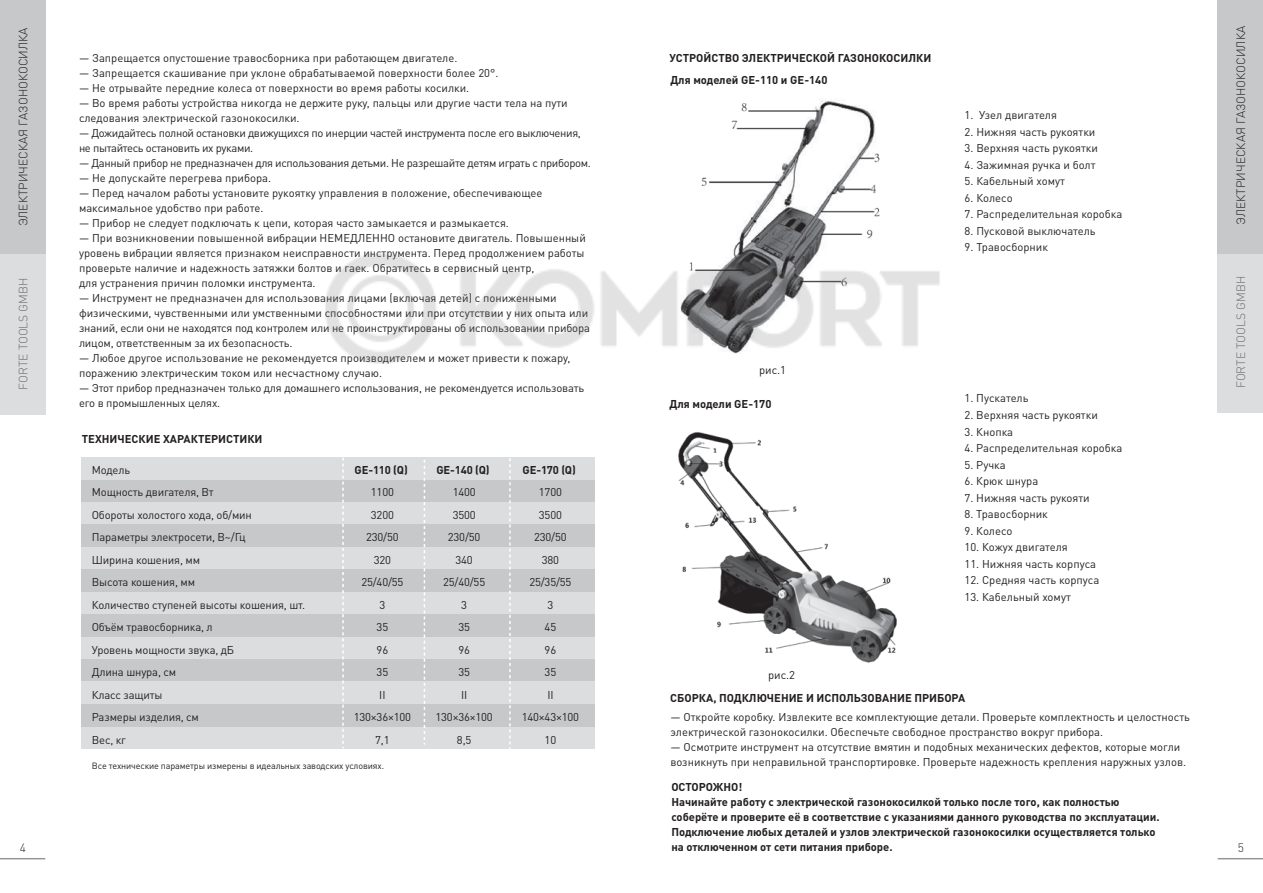
<style>
.page{position:relative;width:1263px;height:893px;background:#fff}
.page>*{position:absolute;margin:0;border:0;box-sizing:border-box;transform-origin:0 0}
.t1{font:300 12px "DIN Pro";color:#231f20}
.t2{font:300 12px "DIN Pro";color:#6d6e71}
.t3{font:11.25px/15px "DIN Pro";color:#231f20}
.t4{font:700 11.25px/15px "DIN Pro";color:#231f20}
.t5{font:11.25px/22.5px "DIN Pro";letter-spacing:-.015em;color:#231f20;text-align:center}
.t6{font:9px "DIN Pro";letter-spacing:-.015em;color:#231f20}
</style>
<div class="page">
<div style="left:82px;top:727px;width:513px;height:22px;background:#dcddde"></div>
<div style="left:82px;top:637px;width:513px;height:22px;background:#dcddde"></div>
<div style="left:82px;top:659px;width:513px;height:23px;background:#c7c8ca"></div>
<div style="left:82px;top:682px;width:513px;height:22px;background:#dcddde"></div>
<div style="left:82px;top:704px;width:513px;height:23px;background:#c7c8ca"></div>
<div style="left:1218px;top:0;width:45px;height:412px;background:#dcddde"></div>
<div style="left:1218px;top:0;width:45px;height:254px;background:#c7c8ca"></div>
<div style="left:0;top:0;width:45px;height:414px;background:#dcddde"></div>
<div style="left:0;top:0;width:45px;height:254px;background:#c7c8ca"></div>
<hr style="left:0;top:858px;width:45px;height:1px;background:#939598">
<hr style="left:1218px;top:858px;width:45px;height:1px;background:#939598">
<div style="left:82px;top:457px;width:513px;height:23px;background:#dcddde"></div>
<div style="left:82px;top:480px;width:513px;height:22px;background:#c7c8ca"></div>
<div style="left:82px;top:502px;width:513px;height:23px;background:#dcddde"></div>
<div style="left:82px;top:525px;width:513px;height:22px;background:#c7c8ca"></div>
<div style="left:82px;top:547px;width:513px;height:23px;background:#dcddde"></div>
<div style="left:82px;top:570px;width:513px;height:22px;background:#c7c8ca"></div>
<div style="left:82px;top:592px;width:513px;height:22px;background:#dcddde"></div>
<div style="left:82px;top:614px;width:513px;height:23px;background:#c7c8ca"></div>
<svg style="left:424px;top:460px;width:1px;height:284px"></svg>
<svg style="left:342px;top:457px;width:2px;height:291px"></svg>
<svg style="left:509px;top:458px;width:2px;height:291px"></svg>
<img style="left:701px;top:100px;width:179px;height:139px">
<img style="left:678px;top:432px;width:219px;height:231px">
<img style="left:325px;top:239px;width:615px;height:125px">
<p class="t1" style="left:1233px;top:225px;width:200px;rotate:-90deg">ЭЛЕКТРИЧЕСКАЯ ГАЗОНОКОСИЛКА</p>
<p class="t1" style="left:15px;top:226px;width:200px;rotate:-90deg">ЭЛЕКТРИЧЕСКАЯ ГАЗОНОКОСИЛКА</p>
<p class="t4" style="left:670px;top:45px;width:263px;line-height:21.9px">УСТРОЙСТВО ЭЛЕКТРИЧЕСКОЙ ГАЗОНОКОСИЛКИ<br>Для моделей GE-110 и GE-140</p>
<p class="t3" style="left:79px;top:50px;width:513px">― Запрещается опустошение травосборника при работающем двигателе.<br>― Запрещается скашивание при уклоне обрабатываемой поверхности более 20°.<br>― Не отрывайте передние колеса от поверхности во время работы косилки.<br>― Во время работы устройства никогда не держите руку, пальцы или другие части тела на пути следования электрической газонокосилки.<br>― Дожидайтесь полной остановки движущихся по инерции частей инструмента после его выключения, не пытайтесь остановить их руками.<br>― Данный прибор не предназначен для использования детьми. Не разрешайте детям играть с прибором. ― Не допускайте перегрева прибора.<br>― Перед началом работы установите рукоятку управления в положение, обеспечивающее максимальное удобство при работе.<br>― Прибор не следует подключать к цепи, которая часто замыкается и размыкается.<br>― При возникновении повышенной вибрации НЕМЕДЛЕННО остановите двигатель. Повышенный уровень вибрации является признаком неисправности инструмента. Перед продолжением работы проверьте наличие и надежность затяжки болтов и гаек. Обратитесь в сервисный центр,<br>для устранения причин поломки инструмента.<br>― Инструмент не предназначен для использования лицами (включая детей) с пониженными физическими, чувственными или умственными способностями или при отсутствии у них опыта или знаний, если они не находятся под контролем или не проинструктированы об использовании прибора лицом, ответственным за их безопасность.<br>― Любое другое использование не рекомендуется производителем и может привести к пожару, поражению электрическим током или несчастному случаю.<br>― Этот прибор предназначен только для домашнего использования, не рекомендуется использовать его в промышленных целях.</p>
<p class="t4" style="left:82px;top:430px;width:182px">ТЕХНИЧЕСКИЕ ХАРАКТЕРИСТИКИ</p>
<p class="t3" style="left:92px;top:458px;width:215px;line-height:22.5px">Модель<br>Мощность двигателя, Вт<br>Обороты холостого хода, об/мин<br>Параметры электросети, В~/Гц<br>Ширина кошения, мм<br>Высота кошения, мм<br>Количество ступеней высоты кошения, шт.<br>Объём травосборника, л<br>Уровень мощности звука, дБ<br>Длина шнура, см<br>Класс защиты<br>Размеры изделия, см<br>Вес, кг</p>
<p class="t4" style="left:355px;top:461px;width:55px">GE-110 (Q)</p>
<p class="t3" style="left:964px;top:107px;width:94px">1. Узел двигателя</p>
<p class="t3" style="left:964px;top:124px;width:132px">2. Нижняя часть рукоятки</p>
<p class="t3" style="left:964px;top:140px;width:135px">3. Верхняя часть рукоятки</p>
<p class="t3" style="left:964px;top:157px;width:132px">4. Зажимная ручка и болт</p>
<p class="t3" style="left:964px;top:173px;width:102px">5. Кабельный хомут</p>
<p class="t3" style="left:964px;top:190px;width:50px">6. Колесо</p>
<p class="t3" style="left:964px;top:206px;width:159px">7. Распределительная коробка</p>
<p class="t3" style="left:964px;top:223px;width:132px">8. Пусковой выключатель</p>
<p class="t3" style="left:964px;top:239px;width:85px">9. Травосборник</p>
<p class="t2" style="left:15px;top:389px;width:113px;rotate:-90deg">FORTE TOOLS GMBH</p>
<p class="t2" style="left:1233px;top:388px;width:113px;rotate:-90deg">FORTE TOOLS GMBH</p>
<p class="t3" style="left:759px;top:362px;width:29px">рис.1</p>
<p class="t3" style="left:964px;top:390px;width:65px">1. Пускатель</p>
<p class="t3" style="left:964px;top:407px;width:135px">2. Верхняя часть рукоятки</p>
<p class="t3" style="left:964px;top:423px;width:50px">3. Кнопка</p>
<p class="t3" style="left:964px;top:440px;width:159px">4. Распределительная коробка</p>
<p class="t3" style="left:964px;top:456px;width:43px">5. Ручка</p>
<p class="t3" style="left:964px;top:473px;width:75px">6. Крюк шнура</p>
<p class="t3" style="left:964px;top:489px;width:127px">7. Нижняя часть рукояти</p>
<p class="t3" style="left:964px;top:506px;width:85px">8. Травосборник</p>
<p class="t3" style="left:964px;top:522px;width:50px">9. Колесо</p>
<p class="t3" style="left:964px;top:539px;width:105px">10. Кожух двигателя</p>
<p class="t3" style="left:964px;top:555px;width:133px">11. Нижняя часть корпуса</p>
<p class="t3" style="left:964px;top:572px;width:136px">12. Средняя часть корпуса</p>
<p class="t3" style="left:964px;top:588px;width:108px">13. Кабельный хомут</p>
<p class="t4" style="left:670px;top:395px;width:103px">Для модели GE-170</p>
<p class="t4" style="left:436px;top:461px;width:55px">GE-140 (Q)</p>
<p class="t5" style="left:435px;top:480px;width:59px">1400<br>3500<br>230/50<br>340<br>25/40/55<br>3<br>35<br>96<br>35<br>II<br>130×36×100<br>8,5</p>
<p class="t4" style="left:523px;top:461px;width:55px">GE-170 (Q)</p>
<p class="t5" style="left:522px;top:480px;width:59px">1700<br>3500<br>230/50<br>380<br>25/35/55<br>3<br>45<br>96<br>35<br>II<br>140×43×100<br>10</p>
<p class="t5" style="left:354px;top:480px;width:59px">1100<br>3200<br>230/50<br>320<br>25/40/55<br>3<br>35<br>96<br>35<br>II<br>130×36×100<br>7,1</p>
<p class="t3" style="left:768px;top:667px;width:29px">рис.2</p>
<p class="t4" style="left:670px;top:689px;width:297px">СБОРКА, ПОДКЛЮЧЕНИЕ И ИСПОЛЬЗОВАНИЕ ПРИБОРА</p>
<p class="t3" style="left:670px;top:709px;width:521px">― Откройте коробку. Извлеките все комплектующие детали. Проверьте комплектность и целостность электрической газонокосилки. Обеспечьте свободное пространство вокруг прибора.<br>― Осмотрите инструмент на отсутствие вмятин и подобных механических дефектов, которые могли возникнуть при неправильной транспортировке. Проверьте надежность крепления наружных узлов.</p>
<p class="t4" style="left:671px;top:778px;width:490px">ОСТОРОЖНО!<br>Начинайте работу с электрической газонокосилкой только после того, как полностью соберёте и проверите её в соответствие с указаниями данного руководства по эксплуатации.<br>Подключение любых деталей и узлов электрической газонокосилки осуществляется только на отключенном от сети питания приборе.</p>
<p class="t6" style="left:92px;top:759px;width:294px">Все технические параметры измерены в идеальных заводских условиях.</p>
<p class="t1" style="left:20px;top:839px;width:8px">4</p>
<p class="t1" style="left:1238px;top:839px;width:8px">5</p>
</div>
